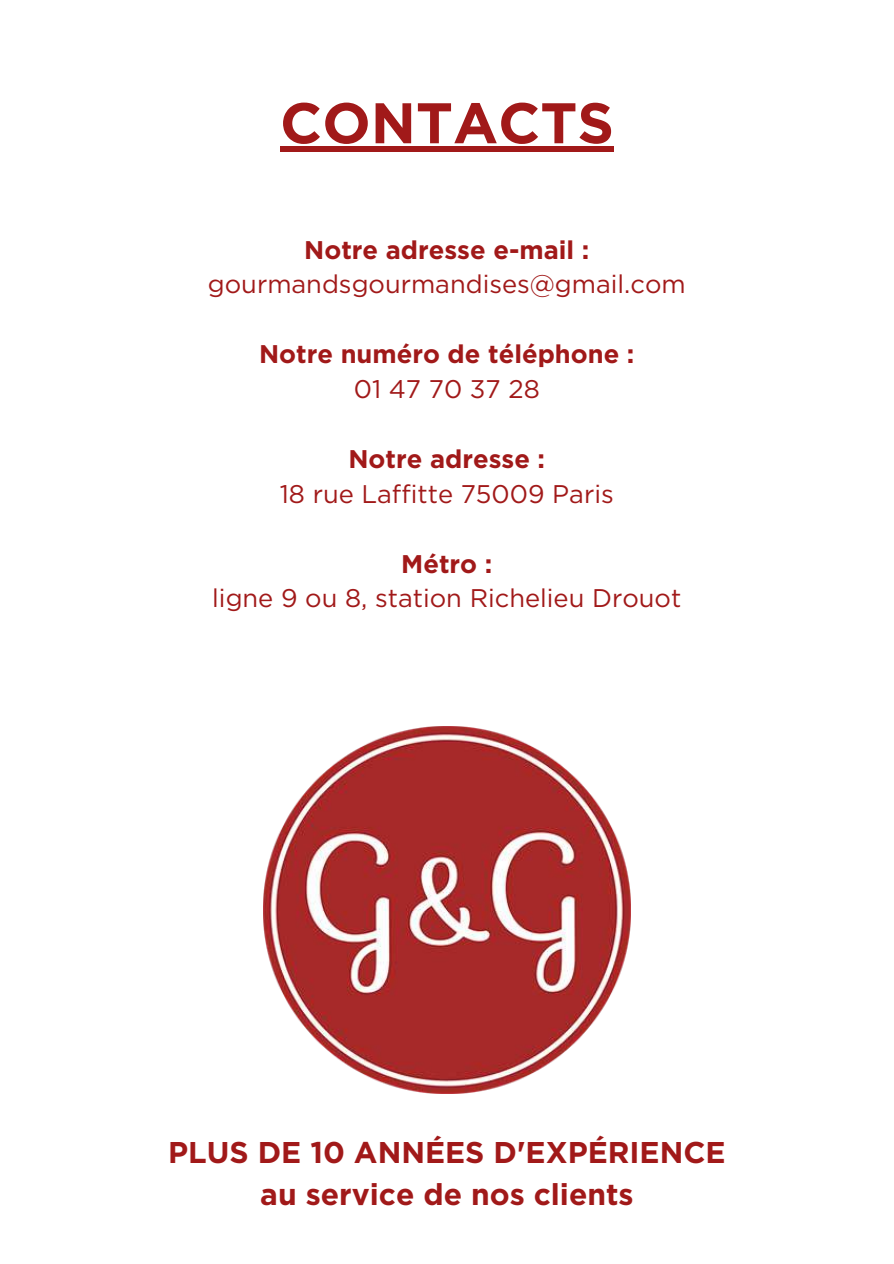
<style>
.page{position:relative;width:894px;height:1264px;background:#fff}
.page>*{position:absolute;margin:0;border:0;box-sizing:border-box;transform-origin:0 0}
.t1{font:700 57.15px "Gotham";color:#a11919}
.t2{font:700 30px/41.7px "Gotham";color:#a11919;text-align:center}
.t3{font:25.5px "Gotham";color:#a11919}
.t4{font:700 25.5px "Gotham";color:#a11919}
</style>
<div class="page">
<img style="left:263px;top:726px;width:367px;height:367px">
<div style="left:280px;top:147px;width:333px;height:5px;background:#a11919"></div>
<h1 class="t1" style="left:280px;top:88px;width:335px">CONTACTS</h1>
<p class="t4" style="left:304px;top:234px;width:286px">Notre adresse e-mail :</p>
<p class="t3" style="left:208px;top:269px;width:479px">gourmandsgourmandises@gmail.com</p>
<p class="t4" style="left:259px;top:339px;width:377px">Notre numéro de téléphone :</p>
<p class="t3" style="left:354px;top:373px;width:187px">01 47 70 37 28</p>
<p class="t4" style="left:348px;top:443px;width:198px">Notre adresse :</p>
<p class="t3" style="left:280px;top:478px;width:335px">18 rue Laffitte 75009 Paris</p>
<p class="t4" style="left:401px;top:548px;width:93px">Métro :</p>
<p class="t3" style="left:212px;top:583px;width:470px">ligne 9 ou 8, station Richelieu Drouot</p>
<p class="t2" style="left:168px;top:1131px;width:558px">PLUS DE 10 ANNÉES D'EXPÉRIENCE au service de nos clients</p>
</div>
